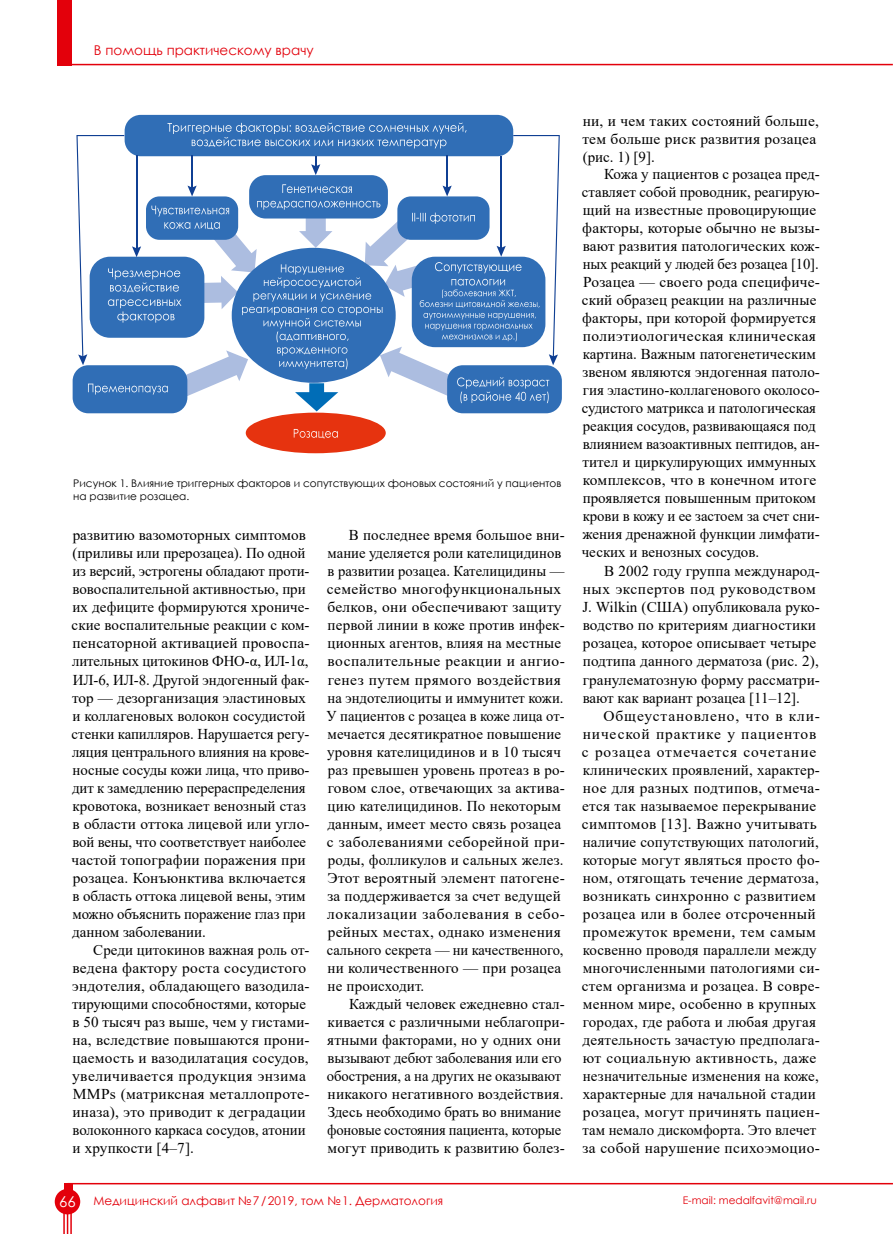
<style>
.page{position:relative;width:893px;height:1234px;background:#fff}
.page>*{position:absolute;margin:0;border:0;box-sizing:border-box;transform-origin:0 0}
.t1{font:15px/18px "Times New Roman";letter-spacing:.005em;color:#000}
.t2{font:13.5px "Century Gothic";color:#e3000b}
.t3{font:12px "Century Gothic";color:#e3000b}
.t4{font:10.5px/13.5px "Century Gothic";color:#000}
.t5{font:10.5px "Century Gothic";color:#e3000b}
.s1{font-size:15px;color:#fff}
</style>
<div class="page">
<hr style="left:65px;top:64px;width:828px;height:1px;background:#e3000b">
<hr style="left:67px;top:1182px;width:826px;height:2px;background:#e3000b">
<div style="left:57px;top:0;width:15px;height:65px;background:#e3000b"></div>
<div style="left:55px;top:1188px;width:25px;height:26px;background:#e3000b;border-radius:50%"></div>
<div style="left:64px;top:1182px;width:8px;height:28px;background:#e3000b"></div>
<hr style="left:63px;top:1210px;width:2px;height:23px;background:#e3000b">
<hr style="left:70px;top:1210px;width:2px;height:23px;background:#e3000b">
<svg style="left:67px;top:1214px;width:1px;height:19px"></svg>
<div style="left:246px;top:412px;width:140px;height:41px;background:#e6330f;border-radius:50%"></div>
<div style="left:125px;top:115px;width:388px;height:41px;background:#306eb6;border-radius:16px"></div>
<div style="left:73px;top:365px;width:114px;height:48px;background:#306eb6;border-radius:16px"></div>
<div style="left:447px;top:365px;width:115px;height:48px;background:#306eb6;border-radius:16px"></div>
<svg style="left:294px;top:429px;width:44px;height:9px"></svg>
<svg style="left:76px;top:123px;width:484px;height:288px"></svg>
<p class="t2" style="left:94px;top:41px;width:221px">В помощь практическому врачу</p>
<p class="t4" style="left:73px;top:476px;width:490px">Рисунок 1. Влияние триггерных факторов и сопутствующих фоновых состояний у пациентов на развитие розацеа.</p>
<p class="t1" style="left:71px;top:526px;width:240px">развитию вазомоторных симптомов (приливы или прерозацеа). По одной из версий, эстрогены обладают проти&shy;вовоспалительной активностью, при их дефиците формируются хрониче&shy;ские воспалительные реакции с ком&shy;пенсаторной активацией провоспа&shy;лительных цитокинов ФНО-α, ИЛ‑1α, ИЛ‑6, ИЛ‑8. Другой эндогенный фак&shy;тор — дезорганизация эластиновых и коллагеновых волокон сосудистой стенки капилляров. Нарушается регу&shy;ляция центрального влияния на крове&shy;носные сосуды кожи лица, что приво&shy;дит к замедлению перераспределения кровотока, возникает венозный стаз в области оттока лицевой или угло&shy;вой вены, что соответствует наиболее частой топографии поражения при розацеа. Конъюнктива включается в область оттока лицевой вены, этим можно объяснить поражение глаз при данном заболевании.</p>
<p class="t1" style="left:72px;top:940px;width:239px;text-indent:21px">Среди цитокинов важная роль от&shy;ведена фактору роста сосудистого эндотелия, обладающего вазодила&shy;тирующими способностями, которые в 50 тысяч раз выше, чем у гистами&shy;на, вследствие повышаются прони&shy;цаемость и вазодилатация сосудов, увеличивается продукция энзима MMPs (матриксная металлопроте&shy;иназа), это приводит к деградации волоконного каркаса сосудов, атонии и хрупкости [4–7].</p>
<p class="t1" style="left:326px;top:526px;width:240px;text-indent:23px">В последнее время большое вни&shy;мание уделяется роли кателицидинов в развитии розацеа. Кателицидины — семейство многофункциональных белков, они обеспечивают защиту первой линии в коже против инфек&shy;ционных агентов, влияя на местные воспалительные реакции и ангио&shy;генез путем прямого воздействия на эндотелиоциты и иммунитет кожи.<br>У пациентов с розацеа в коже лица от&shy;мечается десятикратное повышение уровня кателицидинов и в 10 тысяч раз превышен уровень протеаз в ро&shy;говом слое, отвечающих за актива&shy;цию кателицидинов. По некоторым данным, имеет место связь розацеа с заболеваниями себорейной при&shy;роды, фолликулов и сальных желез.<br>Этот вероятный элемент патогене&shy;за поддерживается за счет ведущей локализации заболевания в себо&shy;рейных местах, однако изменения сального секрета — ни качественного, ни количественного — при розацеа не происходит.</p>
<p class="t1" style="left:327px;top:994px;width:240px;text-indent:22px">Каждый человек ежедневно стал&shy;кивается с различными неблагопри&shy;ятными факторами, но у одних они вызывают дебют заболевания или его обострения, а на других не оказывают никакого негативного воздействия.<br>Здесь необходимо брать во внимание фоновые состояния пациента, которые могут приводить к развитию болез-</p>
<p class="t3" style="left:59px;top:1191px;width:385px"><span class="s1">66</span> Медицинский алфавит №7/2019, том №1. Дерматология</p>
<p class="t1" style="left:582px;top:112px;width:238px">ни, и чем таких состояний больше, тем больше риск развития розацеа (рис. 1) [9].</p>
<p class="t1" style="left:582px;top:164px;width:240px;text-indent:23px">Кожа у пациентов с розацеа пред&shy;ставляет собой проводник, реагирую&shy;щий на известные провоцирующие факторы, которые обычно не вызы&shy;вают развития патологических кож&shy;ных реакций у людей без розацеа [10].<br>Розацеа — своего рода специфиче&shy;ский образец реакции на различные факторы, при которой формируется полиэтиологическая клиническая картина. Важным патогенетическим звеном являются эндогенная патоло&shy;гия эластино-коллагенового околосо&shy;судистого матрикса и патологическая реакция сосудов, развивающаяся под влиянием вазоактивных пептидов, ан&shy;тител и циркулирующих иммунных комплексов, что в конечном итоге проявляется повышенным притоком крови в кожу и ее застоем за счет сни&shy;жения дренажной функции лимфати&shy;ческих и венозных сосудов.</p>
<p class="t1" style="left:582px;top:562px;width:239px;text-indent:22px">В 2002 году группа международ&shy;ных экспертов под руководством J. Wilkin (США) опубликовала руко&shy;водство по критериям диагностики розацеа, которое описывает четыре подтипа данного дерматоза (рис. 2), гранулематозную форму рассматри&shy;вают как вариант розацеа [11–12].</p>
<p class="t1" style="left:582px;top:706px;width:240px;text-indent:22px">Общеустановлено, что в кли&shy;нической практике у пациентов с розацеа отмечается сочетание клинических проявлений, характер&shy;ное для разных подтипов, отмеча&shy;ется так называемое перекрывание симптомов [13]. Важно учитывать наличие сопутствующих патологий, которые могут являться просто фо&shy;ном, отягощать течение дерматоза, возникать синхронно с развитием розацеа или в более отсроченный промежуток времени, тем самым косвенно проводя параллели между многочисленными патологиями си&shy;стем организма и розацеа. В совре&shy;менном мире, особенно в крупных городах, где работа и любая другая деятельность зачастую предполага&shy;ют социальную активность, даже незначительные изменения на коже, характерные для начальной стадии розацеа, могут причинять пациен&shy;там немало дискомфорта. Это влечет за собой нарушение психоэмоцио-</p>
<p class="t5" style="left:683px;top:1192px;width:136px">E-mail: medalfavit@mail.ru</p>
</div>
